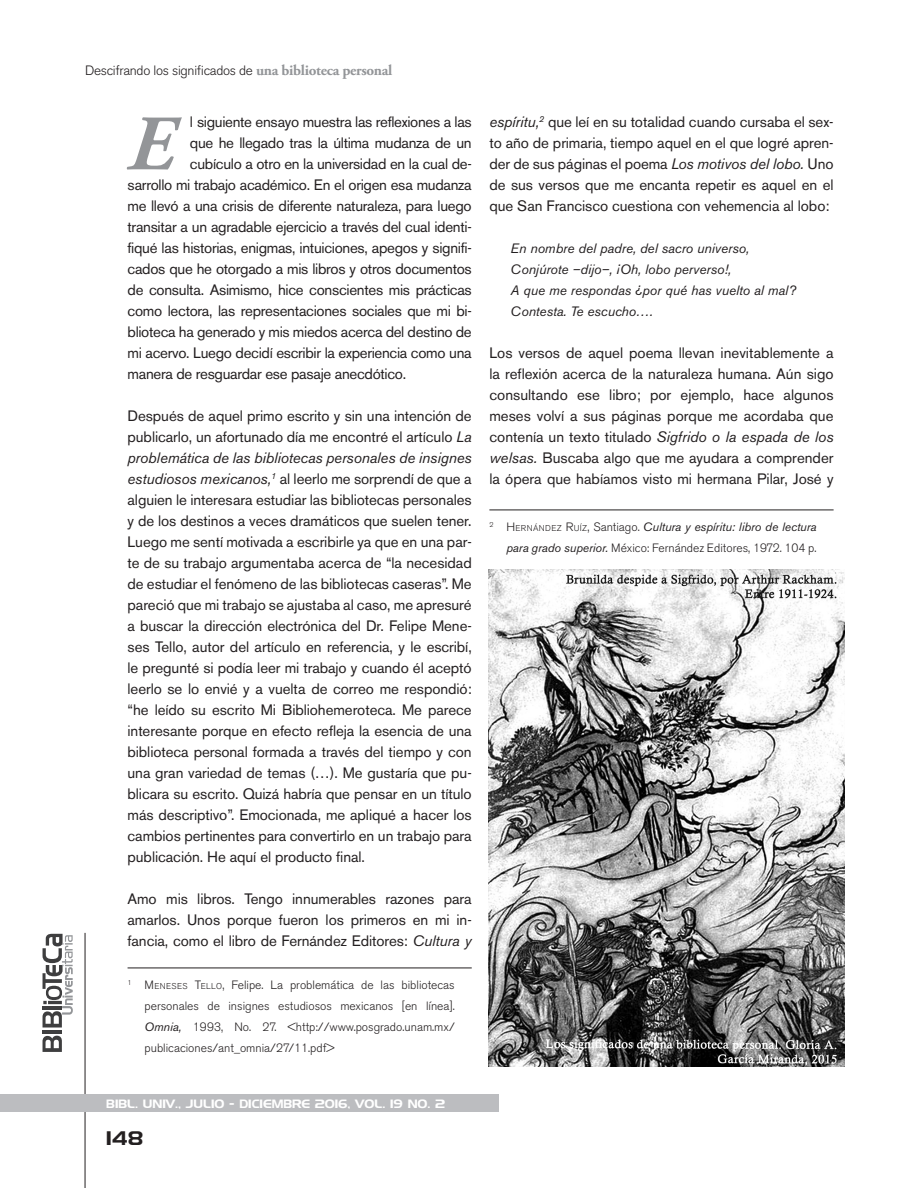
<style>
.page{position:relative;width:918px;height:1188px;background:#fff}
.page>*{position:absolute;margin:0;border:0;box-sizing:border-box;transform-origin:0 0}
.CUERPO_-_español{font:italic 700 78.3px "Adobe Garamond Pro";color:#939598}
.t1{font:19.5px "Denmark";color:#231f20}
.CUERPO_-_español-2{font:15px/21px "Akzidenz Grotesk BE";letter-spacing:-.02em;color:#231f20;text-align:justify}
.Bando_-_español{font:italic 13.5px "Akzidenz Grotesk BE";color:#231f20}
.t2{font:300 13.5px "Akzidenz Grotesk BE";letter-spacing:-.02em;color:#231f20}
.Nota_al_pie{font:300 12px/21px "Akzidenz Grotesk BE";color:#231f20;text-align:justify}
.Nota_al_pie-2{font:italic 12px/21px "Akzidenz Grotesk BE";color:#231f20;text-align:right}
.t3{font:12px "Denmark";color:#fff}
.s1{font-family:"Adobe Garamond Pro";font-weight:700;font-size:15px;color:#939598}
.s2{font-style:italic}
.s3{font-style:inherit}
.s4{font-size:8.4px}
.s5{font-weight:400;font-style:italic}
.s6{font-weight:300;font-style:normal}
.s7{font-weight:300;font-style:normal;font-size:8.4px}
</style>
<div class="page">
<svg style="left:43px;top:1036px;width:19px;height:16px"></svg>
<hr style="left:43px;top:1030px;width:19px;height:4px;background:#3e3e3f">
<svg style="left:43px;top:934px;width:30px;height:94px"></svg>
<hr style="left:85px;top:933px;width:1px;height:255px;background:#231f20">
<div style="left:0;top:1094px;width:498px;height:17px;background:#bcbdc0"></div>
<hr style="left:128px;top:968px;width:344px;height:1px;background:#231f20">
<hr style="left:489px;top:510px;width:345px;height:1px;background:#231f20">
<img style="left:489px;top:570px;width:356px;height:497px">
<p class="t2" style="left:85px;top:62px;width:309px">Descifrando los significados de <span class="s1">una biblioteca personal</span></p>
<p class="CUERPO_-_español" style="left:128px;top:99px;width:48px">E</p>
<p class="CUERPO_-_español-2" style="left:190px;top:112px;width:283px">l siguiente ensayo muestra las reflexiones a las</p>
<p class="CUERPO_-_español-2" style="left:190px;top:133px;width:283px">que he llegado tras la última mudanza de un</p>
<p class="CUERPO_-_español-2" style="left:190px;top:154px;width:283px">cubículo a otro en la universidad en la cual de-</p>
<p class="CUERPO_-_español-2" style="left:128px;top:175px;width:346px">sarrollo mi trabajo académico. En el origen esa mudanza</p>
<p class="CUERPO_-_español-2" style="left:128px;top:196px;width:346px">me llevó a una crisis de diferente naturaleza, para luego</p>
<p class="CUERPO_-_español-2" style="left:128px;top:217px;width:346px">transitar a un agradable ejercicio a través del cual identi-</p>
<p class="CUERPO_-_español-2" style="left:128px;top:238px;width:346px">fiqué las historias, enigmas, intuiciones, apegos y signifi-</p>
<p class="CUERPO_-_español-2" style="left:128px;top:259px;width:346px">cados que he otorgado a mis libros y otros documentos</p>
<p class="CUERPO_-_español-2" style="left:128px;top:280px;width:346px">de consulta. Asimismo, hice conscientes mis prácticas</p>
<p class="CUERPO_-_español-2" style="left:128px;top:301px;width:346px">como lectora, las representaciones sociales que mi bi-</p>
<p class="CUERPO_-_español-2" style="left:128px;top:322px;width:346px">blioteca ha generado y mis miedos acerca del destino de</p>
<p class="CUERPO_-_español-2" style="left:128px;top:343px;width:346px">mi acervo. Luego decidí escribir la experiencia como una</p>
<p class="CUERPO_-_español-2" style="left:128px;top:364px;width:280px">manera de resguardar ese pasaje anecdótico.</p>
<p class="CUERPO_-_español-2" style="left:128px;top:406px;width:346px">Después de aquel primo escrito y sin una intención de publicarlo, un afortunado día me encontré el artículo <span class="s2">La problemática de las bibliotecas personales de insignes estudiosos mexicanos,</span><sup>1</sup> al leerlo me sorprendí de que a alguien le interesara estudiar las bibliotecas personales y de los destinos a veces dramáticos que suelen tener.<br>Luego me sentí motivada a escribirle ya que en una par&shy;te de su trabajo argumentaba acerca de “la necesidad de estudiar el fenómeno de las bibliotecas caseras”. Me pareció que mi trabajo se ajustaba al caso, me apresuré a buscar la dirección electrónica del Dr. Felipe Mene&shy;ses Tello, autor del artículo en referencia, y le escribí, le pregunté si podía leer mi trabajo y cuando él aceptó leerlo se lo envié y a vuelta de correo me respondió: “he leído su escrito Mi Bibliohemeroteca. Me parece interesante porque en efecto refleja la esencia de una biblioteca personal formada a través del tiempo y con una gran variedad de temas (…). Me gustaría que pu&shy;blicara su escrito. Quizá habría que pensar en un título más descriptivo”. Emocionada, me apliqué a hacer los cambios pertinentes para convertirlo en un trabajo para publicación. He aquí el producto final.</p>
<p class="CUERPO_-_español-2" style="left:128px;top:889px;width:346px">Amo mis libros. Tengo innumerables razones para amarlos. Unos porque fueron los primeros en mi in&shy;fancia, como el libro de Fernández Editores: <span class="s2">Cultura y</span></p>
<p class="Nota_al_pie" style="left:145px;top:975px;width:312px;text-indent:-17px"><sup>1</sup> <span class="s3">M</span> <span class="s4">ENESES</span> <span class="s3">T</span><span class="s4">ELLO</span><span class="s3">,</span> Felipe. La problemática de las bibliotecas personales de insignes estudiosos mexicanos [en línea].<br><span class="s5">Omnia,</span> 1993, No. 27. &lt;http://www.posgrado.unam.mx/ publicaciones/ant_omnia/27/11.pdf&gt;</p>
<p class="CUERPO_-_español-2" style="left:489px;top:112px;width:346px"><span class="s2">espíritu,</span><sup>2</sup> que leí en su totalidad cuando cursaba el sex&shy;to año de primaria, tiempo aquel en el que logré apren&shy;der de sus páginas el poema <span class="s2">Los motivos del lobo.</span> Uno de sus versos que me encanta repetir es aquel en el que San Francisco cuestiona con vehemencia al lobo:</p>
<p class="Bando_-_español" style="left:511px;top:240px;width:240px">En nombre del padre, del sacro universo,</p>
<p class="Bando_-_español" style="left:511px;top:261px;width:222px">Conjúrote –dijo–, ¡Oh, lobo perverso!,</p>
<p class="Bando_-_español" style="left:511px;top:282px;width:287px">A que me respondas ¿por qué has vuelto al mal?</p>
<p class="Bando_-_español" style="left:511px;top:303px;width:144px">Contesta. Te escucho….</p>
<p class="CUERPO_-_español-2" style="left:489px;top:343px;width:346px">Los versos de aquel poema llevan inevitablemente a la reflexión acerca de la naturaleza humana. Aún sigo consultando ese libro; por ejemplo, hace algunos meses volví a sus páginas porque me acordaba que contenía un texto titulado <span class="s2">Sigfrido o la espada de los welsas.</span> Buscaba algo que me ayudara a comprender la ópera que habíamos visto mi hermana Pilar, José y</p>
<p class="Nota_al_pie-2" style="left:489px;top:516px;width:329px"><sup>2</sup> <span class="s6">H</span><span class="s7">ERNÁNDEZ</span> <span class="s6">R</span> <span class="s7">UÍZ</span><span class="s6">,</span> <span class="s6">Santiago.</span> Cultura y espíritu: libro de lectura para grado superior. <span class="s6">México: Fernández Editores, 1972. 104 p.</span></p>
<p class="t3" style="left:106px;top:1096px;width:341px">BIBL. UNIV., JULIO - DICIEMBRE 2016, VOL. 19 NO. 2</p>
<p class="t1" style="left:106px;top:1127px;width:38px">148</p>
</div>
